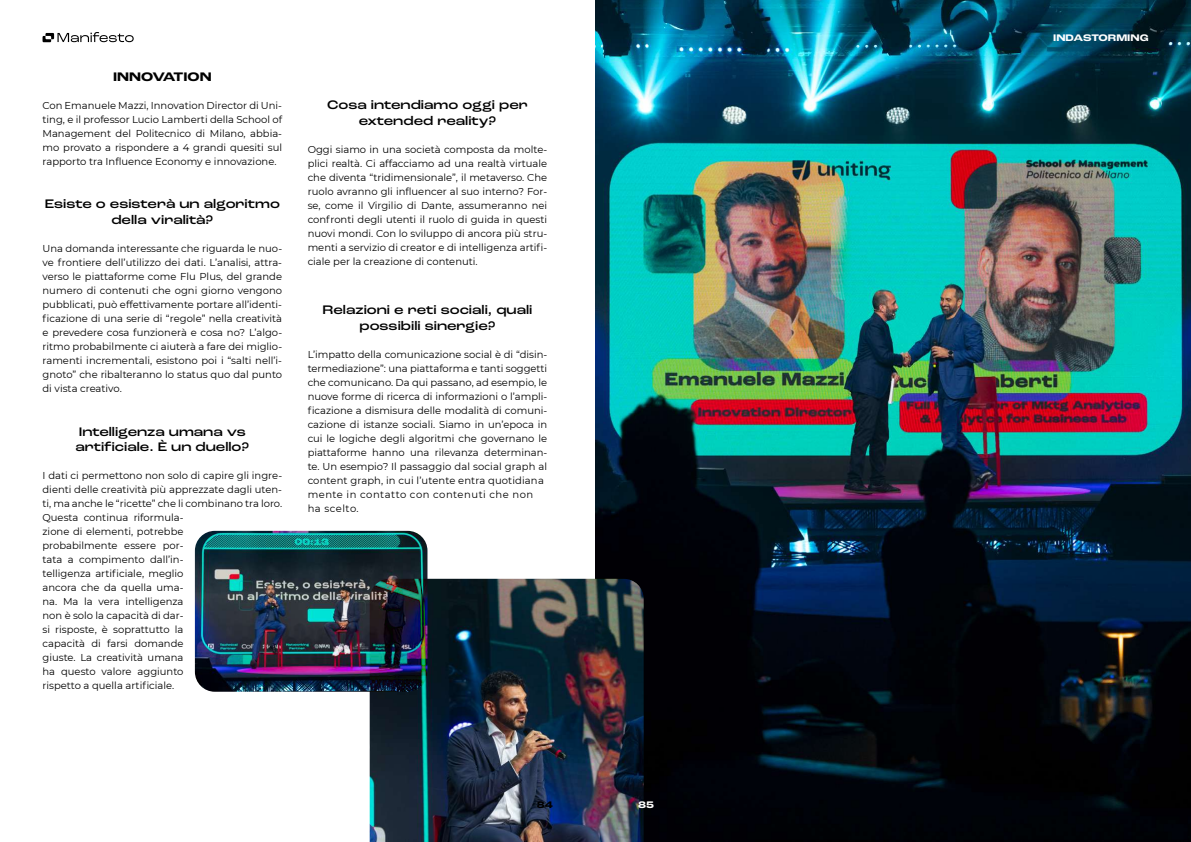
<style>
.page{position:relative;width:1191px;height:842px;background:#fff}
.page>*{position:absolute;margin:0;border:0;box-sizing:border-box;transform-origin:0 0}
.t1{font:500 expanded 13px/15.6px "Roc Grotesk";color:#000;text-align:center}
.t2{font:700 expanded 13px "Roc Grotesk";color:#000}
.t3{font:10px/14px "Montserrat";color:#000;text-align:justify}
.t4{font:700 expanded 10px "Roc Grotesk";color:#fff}
.t5{font:700 expanded 10px "Roc Grotesk";color:#000}
</style>
<div class="page">
<img style="left:195px;top:531px;width:232px;height:161px">
<img style="left:370px;top:579px;width:225px;height:263px">
<img style="left:595px;top:0;width:596px;height:842px">
<svg style="left:43px;top:32px;width:91px;height:10px"></svg>
<h1 class="t2" style="left:113px;top:68px;width:100px">INNOVATION</h1>
<p class="t3" style="left:43px;top:98px;width:241px">Con Emanuele Mazzi, Innovation Director di Uni&shy;ting, e il professor Lucio Lamberti della School of Management del Politecnico di Milano, abbia&shy;mo provato a rispondere a 4 grandi quesiti sul rapporto tra Influence Economy e innovazione.</p>
<h1 class="t1" style="left:45px;top:197px;width:237px">Esiste o esisterà un algoritmo della viralità?</h1>
<p class="t3" style="left:43px;top:241px;width:241px">Una domanda interessante che riguarda le nuo&shy;ve frontiere dell’utilizzo dei dati. L’analisi, attra&shy;verso le piattaforme come Flu Plus, del grande numero di contenuti che ogni giorno vengono pubblicati, può effettivamente portare all’identi&shy;ficazione di una serie di “regole” nella creatività e prevedere cosa funzionerà e cosa no? L’algo&shy;ritmo probabilmente ci aiuterà a fare dei miglio&shy;ramenti incrementali, esistono poi i “salti nell’i&shy;gnoto” che ribalteranno lo status quo dal punto di vista creativo.</p>
<h1 class="t1" style="left:75px;top:424px;width:175px;text-align:left">Intelligenza umana vs artificiale. È un duello?</h1>
<p class="t3" style="left:43px;top:468px;width:241px;text-align:left">I dati ci permettono non solo di capire gli ingre&shy;dienti delle creatività più apprezzate dagli uten&shy;ti, ma anche le “ricette” che li combinano tra loro.<br>Questa continua riformula-<br>zione di elementi, potrebbe<br>probabilmente essere por-<br>tata a compimento dall’in-<br>telligenza artificiale, meglio<br>ancora che da quella uma-<br>na. Ma la vera intelligenza<br>non è solo la capacità di dar-<br>si risposte, è soprattutto la<br>capacità di farsi domande<br>giuste. La creatività umana<br>ha questo valore aggiunto<br>rispetto a quella artificiale.</p>
<h1 class="t1" style="left:327px;top:97px;width:202px">Cosa intendiamo oggi per extended reality?</h1>
<p class="t3" style="left:308px;top:142px;width:241px">Oggi siamo in una società composta da molte&shy;plici realtà. Ci affacciamo ad una realtà virtuale che diventa “tridimensionale”, il metaverso. Che ruolo avranno gli influencer al suo interno? For&shy;se, come il Virgilio di Dante, assumeranno nei confronti degli utenti il ruolo di guida in questi nuovi mondi. Con lo sviluppo di ancora più stru&shy;menti a servizio di creator e di intelligenza artifi&shy;ciale per la creazione di contenuti.</p>
<h1 class="t1" style="left:322px;top:302px;width:211px">Relazioni e reti sociali, quali possibili sinergie?</h1>
<p class="t3" style="left:308px;top:347px;width:241px;text-align:left">L’impatto della comunicazione social è di “disin&shy;termediazione”: una piattaforma e tanti soggetti che comunicano. Da qui passano, ad esempio, le nuove forme di ricerca di informazioni o l’ampli&shy;ficazione a dismisura delle modalità di comuni&shy;cazione di istanze sociali. Siamo in un’epoca in cui le logiche degli algoritmi che governano le piattaforme hanno una rilevanza determinan&shy;te. Un esempio? Il passaggio dal social graph al content graph, in cui l’utente entra quotidiana mente in contatto con contenuti che non ha scelto.</p>
<p class="t5" style="left:537px;top:799px;width:17px">84</p>
<p class="t4" style="left:638px;top:799px;width:17px">85</p>
<p class="t4" style="left:1053px;top:31px;width:97px">INDASTORMING</p>
</div>
